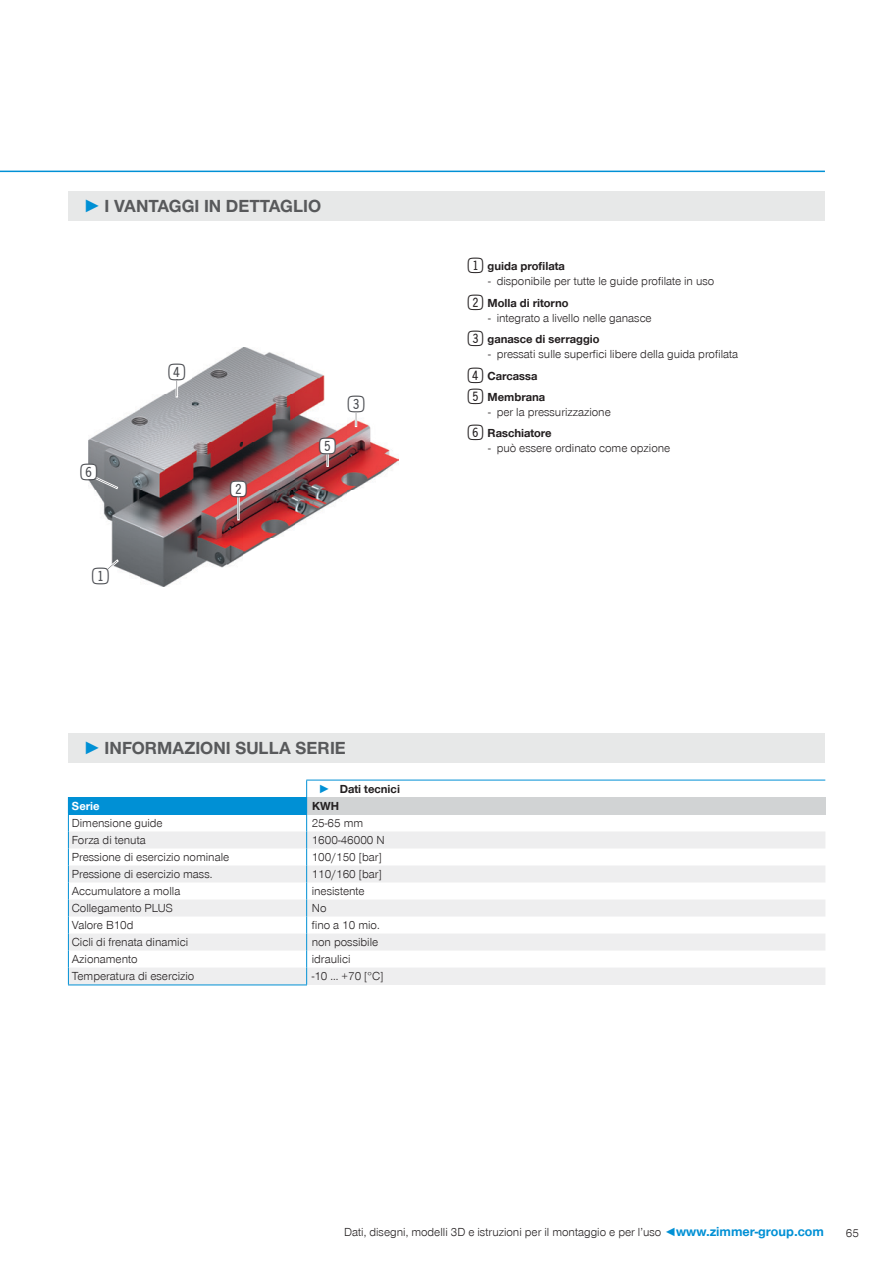
<style>
.page{position:relative;width:893px;height:1263px;background:#fff}
.page>*{position:absolute;margin:0;border:0;box-sizing:border-box;transform-origin:0 0}
.t1{font:27.6px "Double Digits Super Square";color:#494b50}
.t2{font:700 18px "Zimmer Group Sans Global";color:#58595b}
.t3{font:300 12px/21.5px "Zimmer Group Sans Global";color:#231f20}
.t4{font:700 12px "Zimmer Group Sans Global";color:#231f20}
.t5{font:700 12px "Zimmer Group Sans Global";color:#fff}
.s1{font-family:"Zimmer Group Sans";color:#0090d5}
.s2{color:#0090d5}
.s3{font-family:"Double Digits Super Square";font-weight:400;font-size:25.5px}
.s4{font-weight:700}
.s5{font-weight:700;font-size:13.5px;color:#0090d5}
</style>
<div class="page">
<img style="left:89px;top:347px;width:310px;height:239px">
<svg style="left:106px;top:559px;width:13px;height:11px"></svg>
<div style="left:93px;top:568px;width:15px;height:15px;background:#fff;border-radius:50%"></div>
<div style="left:348px;top:397px;width:16px;height:15px;background:#fff;border-radius:50%"></div>
<svg style="left:355px;top:412px;width:2px;height:15px"></svg>
<div style="left:231px;top:481px;width:15px;height:15px;background:#fff;border-radius:50%"></div>
<svg style="left:238px;top:496px;width:1px;height:24px"></svg>
<div style="left:320px;top:438px;width:15px;height:16px;background:#fff;border-radius:50%"></div>
<svg style="left:327px;top:453px;width:2px;height:14px"></svg>
<div style="left:169px;top:364px;width:16px;height:16px;background:#fff;border-radius:50%"></div>
<svg style="left:176px;top:380px;width:2px;height:17px"></svg>
<svg style="left:95px;top:477px;width:23px;height:12px"></svg>
<div style="left:81px;top:464px;width:15px;height:15px;background:#fff;border-radius:50%"></div>
<hr style="left:0;top:171px;width:825px;height:1px;background:#0090d5">
<div style="left:68px;top:191px;width:757px;height:30px;background:#e7e8e8"></div>
<div style="left:68px;top:733px;width:757px;height:30px;background:#e7e8e8"></div>
<hr style="left:306px;top:780px;width:519px;height:1px;background:#0090d5">
<div style="left:68px;top:797px;width:239px;height:17px;background:#0090d5"></div>
<div style="left:307px;top:797px;width:518px;height:17px;background:#d1d3d4"></div>
<svg style="left:69px;top:831px;width:756px;height:154px;fill:#eeeeef"></svg>
<hr style="left:68px;top:984px;width:239px;height:1px;background:#0090d5">
<hr style="left:68px;top:814px;width:239px;height:1px;background:#0090d5">
<svg style="left:68px;top:815px;width:1px;height:169px"></svg>
<svg style="left:306px;top:780px;width:1px;height:204px"></svg>
<h2 class="t2" style="left:83px;top:195px;width:239px"><span class="s1">►</span> I VANTAGGI IN DETTAGLIO</h2>
<h1 class="t1" style="left:80px;top:460px;width:23px">6</h1>
<h1 class="t1" style="left:92px;top:564px;width:23px">1</h1>
<h1 class="t1" style="left:168px;top:360px;width:23px">4</h1>
<h1 class="t1" style="left:230px;top:477px;width:23px">2</h1>
<h1 class="t1" style="left:319px;top:434px;width:23px">5</h1>
<h1 class="t1" style="left:348px;top:393px;width:23px">3</h1>
<h2 class="t2" style="left:83px;top:738px;width:264px"><span class="s1">►</span> INFORMAZIONI SULLA SERIE</h2>
<p class="t4" style="left:319px;top:781px;width:83px"><span class="s2">►</span> Dati tecnici</p>
<p class="t5" style="left:72px;top:798px;width:29px">Serie</p>
<p class="t4" style="left:312px;top:798px;width:28px">KWH</p>
<p class="t3" style="left:72px;top:812px;width:92px">Dimensione guide</p>
<p class="t3" style="left:312px;top:812px;width:53px">25-65 mm</p>
<p class="t3" style="left:72px;top:829px;width:76px">Forza di tenuta</p>
<p class="t3" style="left:312px;top:829px;width:74px">1600-46000 N</p>
<p class="t3" style="left:72px;top:846px;width:159px">Pressione di esercizio nominale</p>
<p class="t3" style="left:312px;top:846px;width:72px">100/150 [bar]</p>
<p class="t3" style="left:72px;top:863px;width:142px">Pressione di esercizio mass.</p>
<p class="t3" style="left:312px;top:863px;width:72px">110/160 [bar]</p>
<p class="t3" style="left:72px;top:880px;width:110px">Accumulatore a molla</p>
<p class="t3" style="left:312px;top:880px;width:54px">inesistente</p>
<p class="t3" style="left:72px;top:897px;width:103px">Collegamento PLUS</p>
<p class="t3" style="left:312px;top:897px;width:16px">No</p>
<p class="t3" style="left:72px;top:914px;width:63px">Valore B10d</p>
<p class="t3" style="left:312px;top:914px;width:69px">fino a 10 mio.</p>
<p class="t3" style="left:72px;top:931px;width:118px">Cicli di frenata dinamici</p>
<p class="t3" style="left:312px;top:931px;width:68px">non possibile</p>
<p class="t3" style="left:72px;top:948px;width:67px">Azionamento</p>
<p class="t3" style="left:312px;top:948px;width:40px">idraulici</p>
<p class="t3" style="left:72px;top:965px;width:124px">Temperatura di esercizio</p>
<p class="t3" style="left:312px;top:965px;width:73px">-10 ... +70 [°C]</p>
<p class="t4" style="left:468px;top:259px;width:99px"><span class="s3">1</span>guida profilata</p>
<p class="t3" style="left:468px;top:271px;width:248px;text-indent:20px">- disponibile per tutte le guide profilate in uso<br><span class="s3">2</span><span class="s4">Molla di ritorno</span></p>
<p class="t3" style="left:468px;top:307px;width:186px;text-indent:20px">- integrato a livello nelle ganasce<br><span class="s3">3</span><span class="s4">ganasce di serraggio</span></p>
<p class="t3" style="left:468px;top:343px;width:272px;text-indent:20px">- pressati sulle superfici libere della guida profilata<br><span class="s3">4</span><span class="s4">Carcassa<br></span><span class="s3">5</span><span class="s4">Membrana</span></p>
<p class="t3" style="left:468px;top:401px;width:145px;text-indent:20px">- per la pressurizzazione<br><span class="s3">6</span><span class="s4">Raschiatore</span></p>
<p class="t3" style="left:488px;top:437px;width:184px">- può essere ordinato come opzione</p>
<p class="t3" style="left:344px;top:1221px;width:481px">Dati, disegni, modelli 3D e istruzioni per il montaggio e per l’uso <span class="s2">◄</span><span class="s5">www.zimmer-group.com</span></p>
<p class="t3" style="left:846px;top:1222px;width:15px">65</p>
</div>
